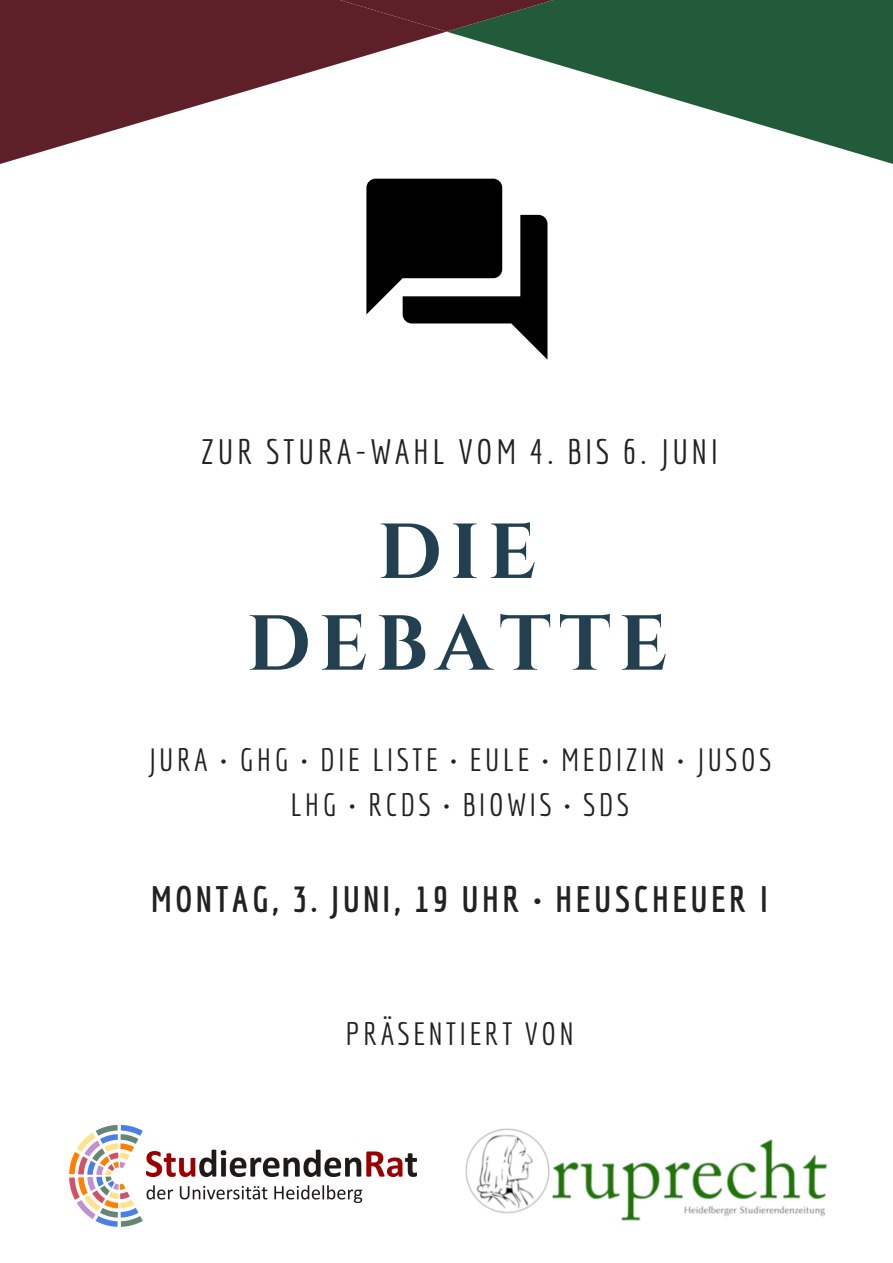
<style>
.page{position:relative;width:893px;height:1263px;background:#fff}
.page>*{position:absolute;margin:0;border:0;box-sizing:border-box;transform-origin:0 0}
.t1{font:700 77.78px/91.7px "Cinzel";letter-spacing:.1em;color:#224050;text-align:center}
.t2{font:700 36px "Economica";letter-spacing:.1em;color:#222}
.t3{font:34.5px "Economica";letter-spacing:.1em;color:#222}
.t4{font:31.5px/45.6px "Economica";letter-spacing:.1em;color:#222;text-align:center}
</style>
<div class="page">
<svg style="left:0;top:0;width:446px;height:179px;fill:#5e2028"></svg>
<svg style="left:446px;top:0;width:447px;height:179px;fill:#215b39"></svg>
<svg style="left:233px;top:0;width:427px;height:32px;background:#47362e"></svg>
<svg style="left:366px;top:179px;width:181px;height:180px"></svg>
<img style="left:465px;top:1128px;width:363px;height:93px">
<img style="left:70px;top:1125px;width:346px;height:101px">
<p class="t3" style="left:201px;top:431px;width:518px">ZUR STURA-WAHL VOM 4. BIS 6. JUNI</p>
<h1 class="t1" style="left:246px;top:509px;width:423px">DIE<br>DEBATTE</h1>
<p class="t4" style="left:148px;top:736px;width:625px">JURA • GHG • DIE LISTE • EULE • MEDIZIN • JUSOS<br>LHG • RCDS • BIOWIS • SDS</p>
<p class="t2" style="left:151px;top:878px;width:618px">MONTAG, 3. JUNI, 19 UHR • HEUSCHEUER I</p>
<p class="t4" style="left:346px;top:1010px;width:230px">PRÄSENTIERT VON</p>
</div>
